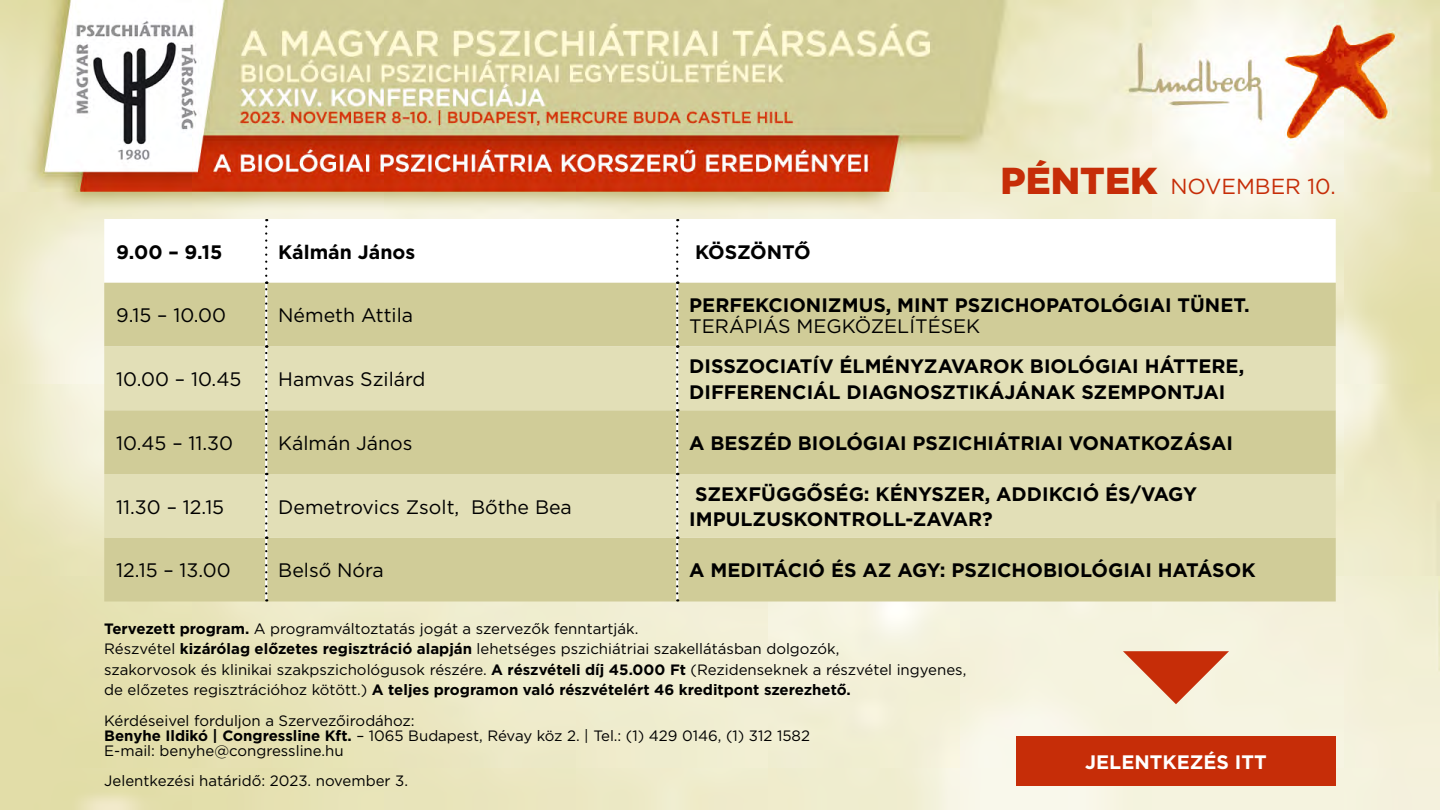
<style>
.page{position:relative;width:1440px;height:810px;background:#fff}
.page>*{position:absolute;margin:0;border:0;box-sizing:border-box;transform-origin:0 0}
.t1{font:21.75px "Gotham";color:#c62d08}
.t2{font:700 19.5px/25.5px "Gotham";color:#000}
.t3{font:19.5px "Gotham";color:#000}
.t4{font:700 19.5px "Gotham";color:#fff}
.t5{font:15px/20.2px "Gotham";color:#000}
.s1{font-weight:900;font-size:37.5px}
.s2{font-weight:700}
</style>
<div class="page">
<img style="left:0;top:0;width:1440px;height:810px">
<svg style="left:104px;top:219px;width:1232px;height:64px"></svg>
<div style="left:104px;top:283px;width:1232px;height:319px;background:#d0cc98"></div>
<svg style="left:104px;top:346px;width:1232px;height:192px;background:#dcd8ac"></svg>
<hr style="left:265px;top:220px;width:2px;height:63px;background:#fff">
<hr style="left:676px;top:220px;width:2px;height:63px;background:#fff">
<hr style="left:676px;top:474px;width:2px;height:64px;background:#fff">
<hr style="left:265px;top:474px;width:2px;height:64px;background:#fff">
<hr style="left:265px;top:283px;width:2px;height:63px;background:#fff">
<hr style="left:676px;top:283px;width:2px;height:63px;background:#fff">
<hr style="left:265px;top:346px;width:2px;height:64px;background:#fff">
<hr style="left:676px;top:346px;width:2px;height:64px;background:#fff">
<hr style="left:265px;top:410px;width:2px;height:64px;background:#fff">
<hr style="left:676px;top:410px;width:2px;height:64px;background:#fff">
<hr style="left:265px;top:538px;width:2px;height:62px;background:#fff">
<hr style="left:676px;top:538px;width:2px;height:62px;background:#fff">
<svg style="left:265px;top:219px;width:2px;height:57px"></svg>
<svg style="left:676px;top:219px;width:2px;height:57px"></svg>
<svg style="left:265px;top:282px;width:2px;height:57px"></svg>
<svg style="left:676px;top:282px;width:2px;height:57px"></svg>
<svg style="left:265px;top:345px;width:2px;height:58px"></svg>
<svg style="left:676px;top:345px;width:2px;height:58px"></svg>
<svg style="left:265px;top:473px;width:2px;height:58px"></svg>
<svg style="left:265px;top:409px;width:2px;height:58px"></svg>
<svg style="left:676px;top:473px;width:2px;height:58px"></svg>
<svg style="left:676px;top:409px;width:2px;height:58px"></svg>
<svg style="left:265px;top:537px;width:2px;height:56px"></svg>
<svg style="left:676px;top:537px;width:2px;height:56px"></svg>
<div style="left:1016px;top:736px;width:320px;height:50px;background:#c62d08"></div>
<svg style="left:1123px;top:651px;width:106px;height:53px;background:#dd9073"></svg>
<h2 class="t2" style="left:116px;top:239px;width:108px">9.00 – 9.15</h2>
<h2 class="t2" style="left:278px;top:239px;width:138px">Kálmán János</h2>
<h2 class="t2" style="left:695px;top:239px;width:117px">KÖSZÖNTŐ</h2>
<h1 class="t1" style="left:1001px;top:172px;width:337px"><span class="s1">PÉNTEK</span> NOVEMBER 10.</h1>
<h2 class="t3" style="left:116px;top:303px;width:111px">9.15 – 10.00</h2>
<h2 class="t3" style="left:278px;top:303px;width:136px">Németh Attila</h2>
<h2 class="t3" style="left:116px;top:367px;width:127px">10.00 – 10.45</h2>
<h2 class="t3" style="left:278px;top:367px;width:149px">Hamvas Szilárd</h2>
<h2 class="t2" style="left:689px;top:292px;width:562px">PERFEKCIONIZMUS, MINT PSZICHOPATOLÓGIAI TÜNET.</h2>
<h2 class="t3" style="left:689px;top:314px;width:293px">TERÁPIÁS MEGKÖZELÍTÉSEK</h2>
<h2 class="t2" style="left:689px;top:354px;width:556px">DISSZOCIATÍV ÉLMÉNYZAVAROK BIOLÓGIAI HÁTTERE,<br>DIFFERENCIÁL DIAGNOSZTIKÁJÁNAK SZEMPONTJAI</h2>
<h2 class="t3" style="left:116px;top:431px;width:118px">10.45 – 11.30</h2>
<h2 class="t3" style="left:278px;top:431px;width:136px">Kálmán János</h2>
<h2 class="t2" style="left:689px;top:430px;width:545px">A BESZÉD BIOLÓGIAI PSZICHIÁTRIAI VONATKOZÁSAI</h2>
<h2 class="t3" style="left:116px;top:494px;width:110px">11.30 – 12.15</h2>
<h2 class="t3" style="left:278px;top:494px;width:295px">Demetrovics Zsolt, Bőthe Bea</h2>
<h2 class="t2" style="left:689px;top:481px;width:509px">SZEXFÜGGŐSÉG: KÉNYSZER, ADDIKCIÓ ÉS/VAGY<br>IMPULZUSKONTROLL-ZAVAR?</h2>
<h2 class="t3" style="left:116px;top:558px;width:116px">12.15 – 13.00</h2>
<h2 class="t3" style="left:278px;top:558px;width:107px">Belső Nóra</h2>
<h2 class="t2" style="left:689px;top:558px;width:568px">A MEDITÁCIÓ ÉS AZ AGY: PSZICHOBIOLÓGIAI HATÁSOK</h2>
<p class="t5" style="left:104px;top:618px;width:864px"><span class="s2">Tervezett program.</span> A programváltoztatás jogát a szervezők fenntartják.<br>Részvétel <span class="s2">kizárólag előzetes regisztráció alapján</span> lehetséges pszichiátriai szakellátásban dolgozók,<br>szakorvosok és klinikai szakpszichológusok részére. <span class="s2">A részvételi díj 45.000 Ft</span> (Rezidenseknek a részvétel ingyenes, de előzetes regisztrációhoz kötött.) <span class="s2">A teljes programon való részvételért 46 kreditpont szerezhető.</span></p>
<p class="t5" style="left:104px;top:712px;width:707px;line-height:15px">Kérdéseivel forduljon a Szervezőirodához:<br><span class="s2">Benyhe Ildikó | Congressline Kft.</span> – 1065 Budapest, Révay köz 2. | Tel.: (1) 429 0146, (1) 312 1582<br>E-mail: benyhe@congressline.hu</p>
<p class="t5" style="left:104px;top:771px;width:305px">Jelentkezési határidő: 2023. november 3.</p>
<h2 class="t4" style="left:1085px;top:749px;width:183px">JELENTKEZÉS ITT</h2>
</div>
